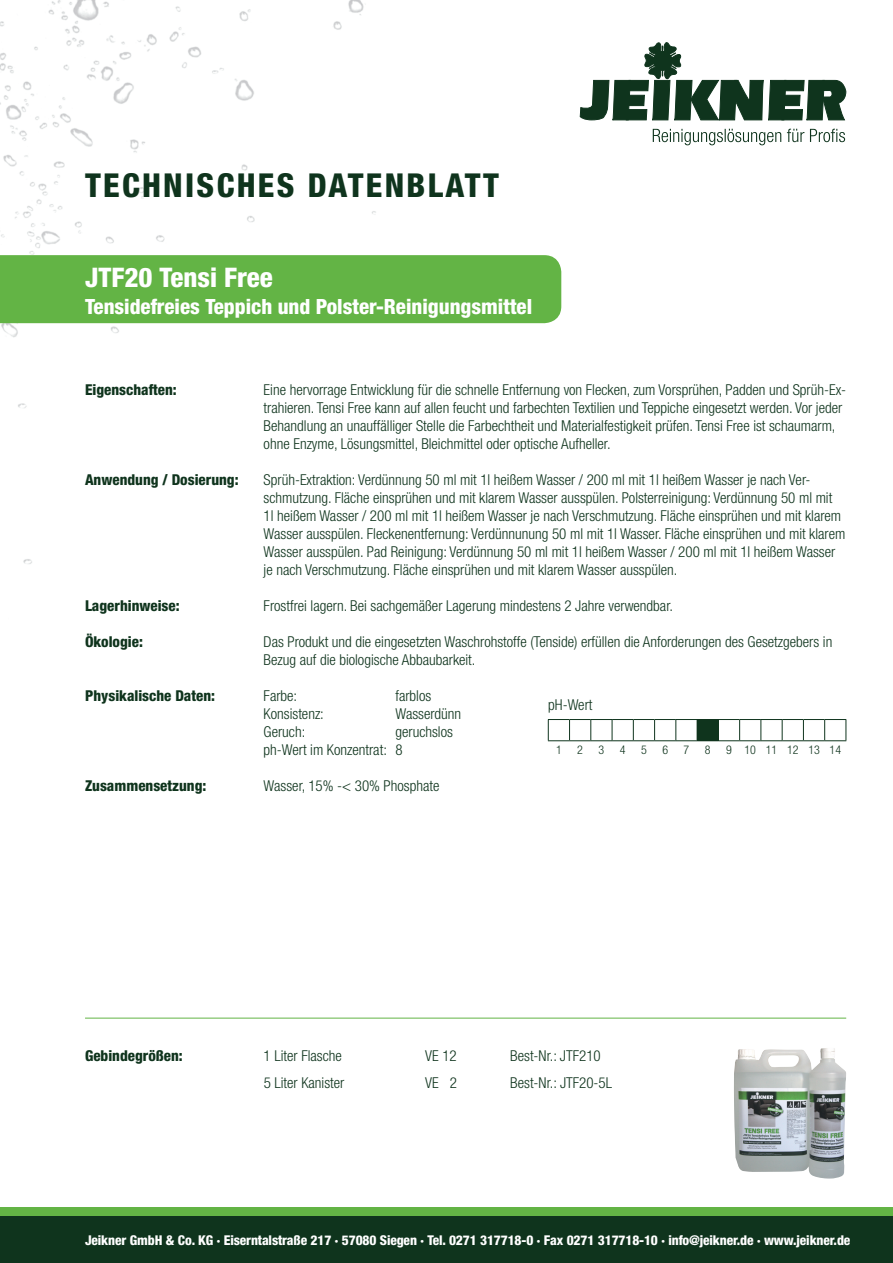
<style>
.page{position:relative;width:893px;height:1263px;background:#fff}
.page>*{position:absolute;margin:0;border:0;box-sizing:border-box;transform-origin:0 0}
.t1{font:800 condensed 33px "Helvetica Neue LT";letter-spacing:.07em;color:#0f341d}
.t2{font:800 condensed 27px "Helvetica Neue LT";color:#fff}
.t3{font:800 condensed 21px "Helvetica Neue LT";color:#fff}
.t4{font:300 condensed 15px/18px "Helvetica Neue LT";color:#0f341d}
.t5{font:800 condensed 15px "Helvetica Neue LT";color:#0f341d}
.t6{font:800 condensed 13.5px "Helvetica Neue LT";letter-spacing:-.01em;color:#fff}
.t7{font:300 condensed 12px "Helvetica Neue LT";color:#0f341d}
</style>
<div class="page">
<img style="left:0;top:0;width:413px;height:564px">
<div style="left:0;top:1216px;width:893px;height:47px;background:#0f341d"></div>
<div style="left:0;top:1208px;width:893px;height:8px;background:#63b445"></div>
<div style="left:0;top:255px;width:561px;height:68px;background:#63b445"></div>
<svg style="left:548px;top:719px;width:299px;height:22px"></svg>
<hr style="left:85px;top:1018px;width:761px;height:1px;background:#63b445">
<img style="left:734px;top:1048px;width:112px;height:130px">
<svg style="left:580px;top:43px;width:266px;height:77px"></svg>
<svg style="left:653px;top:129px;width:192px;height:16px"></svg>
<h1 class="t1" style="left:85px;top:165px;width:415px">TECHNISCHES DATENBLATT</h1>
<h2 class="t2" style="left:85px;top:260px;width:189px">JTF20 Tensi Free</h2>
<h3 class="t3" style="left:85px;top:293px;width:449px">Tensidefreies Teppich und Polster-Reinigungsmittel</h3>
<p class="t5" style="left:85px;top:380px;width:93px">Eigenschaften:</p>
<p class="t4" style="left:264px;top:380px;width:584px">Eine hervorrage Entwicklung für die schnelle Entfernung von Flecken, zum Vorsprühen, Padden und Sprüh-Ex&shy;trahieren. Tensi Free kann auf allen feucht und farbechten Textilien und Teppiche eingesetzt werden. Vor jeder Behandlung an unauffälliger Stelle die Farbechtheit und Materialfestigkeit prüfen. Tensi Free ist schaumarm, ohne Enzyme, Lösungsmittel, Bleichmittel oder optische Aufheller.</p>
<p class="t5" style="left:85px;top:470px;width:155px">Anwendung / Dosierung:</p>
<p class="t4" style="left:264px;top:470px;width:583px">Sprüh-Extraktion: Verdünnung 50 ml mit 1l heißem Wasser / 200 ml mit 1l heißem Wasser je nach Ver&shy;schmutzung. Fläche einsprühen und mit klarem Wasser ausspülen. Polsterreinigung: Verdünnung 50 ml mit 1l heißem Wasser / 200 ml mit 1l heißem Wasser je nach Verschmutzung. Fläche einsprü hen und mit klarem Wasser ausspülen. Fleckenentfernung: Verdünnunung 50 ml mit 1l Wasser. Fläche einsprühen und mit klarem Wasser ausspülen. Pad Reinigung: Verdü nnung 50 ml mit 1l heißem Wasser / 200 ml mit 1l heißem Wasser je nach Verschmutzung. Fläche einsprühen und mit klarem Wasser ausspülen.</p>
<p class="t5" style="left:85px;top:596px;width:96px">Lagerhinweise:</p>
<p class="t4" style="left:264px;top:596px;width:411px">Frostfrei lagern. Bei sachgemäßer Lagerung mindestens 2 Jahre verwendbar.</p>
<p class="t5" style="left:85px;top:632px;width:59px">Ökologie:</p>
<p class="t4" style="left:264px;top:632px;width:570px">Das Produkt und die eingesetzten Waschrohstoffe (Tenside) erfüllen die Anforderungen des Gesetzgebers in<br>Bezug auf die biologische Abbaubarkeit.</p>
<p class="t5" style="left:85px;top:686px;width:132px">Physikalische Daten:</p>
<p class="t4" style="left:264px;top:686px;width:35px">Farbe:</p>
<p class="t4" style="left:395px;top:686px;width:37px">farblos</p>
<p class="t4" style="left:264px;top:704px;width:62px">Konsistenz:</p>
<p class="t4" style="left:395px;top:704px;width:67px">Wasserdünn</p>
<p class="t4" style="left:264px;top:722px;width:43px">Geruch:</p>
<p class="t4" style="left:548px;top:696px;width:46px">pH-Wert</p>
<p class="t7" style="left:556px;top:742px;width:7px">1</p>
<p class="t7" style="left:577px;top:742px;width:7px">2</p>
<p class="t7" style="left:599px;top:742px;width:7px">3</p>
<p class="t7" style="left:620px;top:742px;width:7px">4</p>
<p class="t7" style="left:641px;top:742px;width:7px">5</p>
<p class="t7" style="left:662px;top:742px;width:7px">6</p>
<p class="t7" style="left:684px;top:742px;width:7px">7</p>
<p class="t7" style="left:705px;top:742px;width:7px">8</p>
<p class="t7" style="left:726px;top:742px;width:116px">9 10 11 12 13 14</p>
<p class="t4" style="left:264px;top:722px;width:191px;text-indent:132px">geruchslos ph-Wert im Konzentrat: 8</p>
<p class="t5" style="left:85px;top:776px;width:123px">Zusammensetzung:</p>
<p class="t4" style="left:264px;top:776px;width:177px">Wasser, 15% -&lt; 30% Phosphate</p>
<p class="t5" style="left:85px;top:1046px;width:99px">Gebindegrößen:</p>
<p class="t4" style="left:264px;top:1046px;width:80px">1 Liter Flasche</p>
<p class="t4" style="left:425px;top:1046px;width:33px">VE 12</p>
<p class="t4" style="left:510px;top:1046px;width:92px">Best-Nr.: JTF210</p>
<p class="t4" style="left:264px;top:1073px;width:82px">5 Liter Kanister</p>
<p class="t4" style="left:425px;top:1073px;width:33px">VE 2</p>
<p class="t4" style="left:510px;top:1073px;width:103px">Best-Nr.: JTF20-5L</p>
<p class="t6" style="left:85px;top:1232px;width:767px">Jeikner GmbH &amp; Co. KG · Eiserntalstraße 217 · 57080 Siegen · Tel. 0271 317718-0 · Fax 0271 317718-10 · info@jeikner.de · www.jeikner.de</p>
</div>
